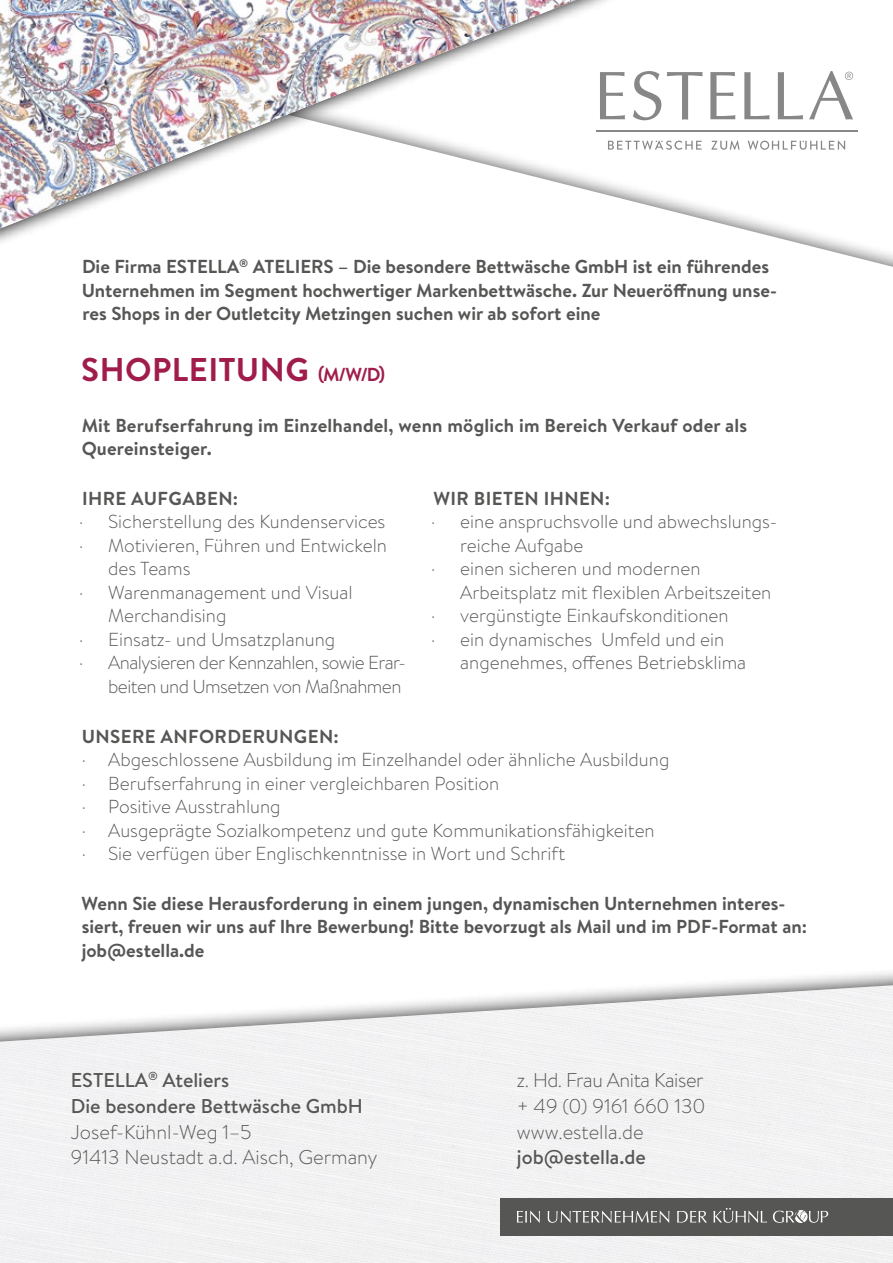
<style>
.page{position:relative;width:893px;height:1263px;background:#fff}
.page>*{position:absolute;margin:0;border:0;box-sizing:border-box;transform-origin:0 0}
.t1{font:700 32.85px "Brandon Text";letter-spacing:.015em;color:#a01c4b}
.t2{font:300 19.95px/25.8px "Brandon Text";color:#565655}
.t3{font:500 19.95px/25.8px "Brandon Text";color:#565655}
.t4{font:300 18.75px/23.5px "Brandon Text";color:#565655}
.t5{font:700 18.75px/23.5px "Brandon Text";color:#565655}
.t6{font:300 18.75px "Brandon Text";letter-spacing:-.03em;color:#565655}
.t7{font:700 18.75px "Brandon Text";letter-spacing:.02em;color:#565655}
.s1{font-size:18.75px}
</style>
<div class="page">
<div style="left:0;top:968px;width:893px;height:295px;background:#000;opacity:.7"></div>
<img style="left:0;top:985px;width:893px;height:278px">
<div style="left:500px;top:1198px;width:393px;height:37px;background:#565655"></div>
<svg style="left:773px;top:1210px;width:55px;height:13px"></svg>
<svg style="left:713px;top:1208px;width:54px;height:15px"></svg>
<svg style="left:517px;top:1211px;width:23px;height:12px"></svg>
<svg style="left:548px;top:1211px;width:121px;height:12px"></svg>
<svg style="left:677px;top:1211px;width:30px;height:11px"></svg>
<svg style="left:778px;top:72px;width:25px;height:47px"></svg>
<svg style="left:744px;top:72px;width:26px;height:47px"></svg>
<svg style="left:710px;top:72px;width:25px;height:47px"></svg>
<svg style="left:667px;top:72px;width:36px;height:48px"></svg>
<svg style="left:633px;top:71px;width:28px;height:49px"></svg>
<svg style="left:623px;top:72px;width:2px;height:47px"></svg>
<svg style="left:809px;top:71px;width:44px;height:48px"></svg>
<hr style="left:596px;top:130px;width:261px;height:1px;background:#868786">
<svg style="left:625px;top:141px;width:220px;height:9px"></svg>
<div style="left:0;top:0;width:623px;height:250px;background:#000;opacity:.9"></div>
<img style="left:0;top:0;width:576px;height:229px">
<p class="t5" style="left:82px;top:254px;width:697px">Die Firma ESTELLA<sup>®</sup> ATELIERS – Die besondere Bettwäsche GmbH ist ein führendes<br>Unternehmen im Segment hochwertiger Markenbettwäsche. Zur Neueröffnung unse&shy;res Shops in der Outletcity Metzingen suchen wir ab sofort eine</p>
<h1 class="t1" style="left:81px;top:347px;width:305px">SHOPLEITUNG <span class="s1">(M/W/D)</span></h1>
<p class="t5" style="left:82px;top:413px;width:667px">Mit Berufserfahrung im Einzelhandel, wenn möglich im Bereich Verkauf oder als<br>Quereinsteiger.</p>
<p class="t7" style="left:82px;top:485px;width:158px">IHRE AUFGABEN:</p>
<p class="t4" style="left:79px;top:509px;width:308px">· Sicherstellung des Kundenservices</p>
<p class="t4" style="left:79px;top:533px;width:309px">· Motivieren, Führen und Entwickeln</p>
<p class="t4" style="left:108px;top:556px;width:84px">des Teams</p>
<p class="t4" style="left:79px;top:580px;width:275px">· Warenmanagement und Visual</p>
<p class="t4" style="left:108px;top:603px;width:120px">Merchandising</p>
<p class="t4" style="left:79px;top:627px;width:258px">· Einsatz- und Umsatzplanung</p>
<p class="t6" style="left:79px;top:650px;width:328px">· Analysieren der Kennzahlen, sowie Erar-</p>
<p class="t6" style="left:108px;top:673px;width:295px">beiten und Umsetzen von Maßnahmen</p>
<p class="t7" style="left:434px;top:485px;width:178px">WIR BIETEN IHNEN:</p>
<p class="t4" style="left:431px;top:509px;width:347px">· eine anspruchsvolle und abwechslungs-</p>
<p class="t4" style="left:460px;top:533px;width:125px">reiche Aufgabe</p>
<p class="t4" style="left:431px;top:556px;width:271px">· einen sicheren und modernen</p>
<p class="t4" style="left:460px;top:580px;width:313px">Arbeitsplatz mit flexiblen Arbeitszeiten</p>
<p class="t4" style="left:431px;top:603px;width:299px">· vergünstigte Einkaufskonditionen</p>
<p class="t4" style="left:431px;top:627px;width:295px">· ein dynamisches Umfeld und ein</p>
<p class="t4" style="left:460px;top:650px;width:287px">angenehmes, offenes Betriebsklima</p>
<p class="t7" style="left:82px;top:723px;width:259px">UNSERE ANFORDERUNGEN:</p>
<p class="t4" style="left:82px;top:747px;width:589px">· Abgeschlossene Ausbildung im Einzelhandel oder ähnliche Ausbildung · Berufserfahrung in einer vergleichbaren Position<br>· Positive Ausstrahlung<br>· Ausgeprägte Sozialkompetenz und gute Kommunikationsfähigkeiten<br>· Sie verfügen über Englischkenntnisse in Wort und Schrift</p>
<p class="t5" style="left:82px;top:891px;width:727px">Wenn Sie diese Herausforderung in einem jungen, dynamischen Unternehmen interes&shy;siert, freuen wir uns auf Ihre Bewerbung! Bitte bevorzugt als Mail und im PDF-Format an: job@estella.de</p>
<p class="t3" style="left:71px;top:1067px;width:293px">ESTELLA<sup>®</sup> Ateliers<br>Die besondere Bettwäsche GmbH</p>
<p class="t2" style="left:71px;top:1118px;width:308px">Josef-Kühnl-Weg 1–5<br>91413 Neustadt a.d. Aisch, Germany</p>
<p class="t2" style="left:517px;top:1066px;width:190px;text-align:justify">z. Hd. Frau Anita Kaiser + 49 (0) 9161 660 130 www.estella.de</p>
<p class="t3" style="left:517px;top:1144px;width:130px">job@estella.de</p>
</div>
